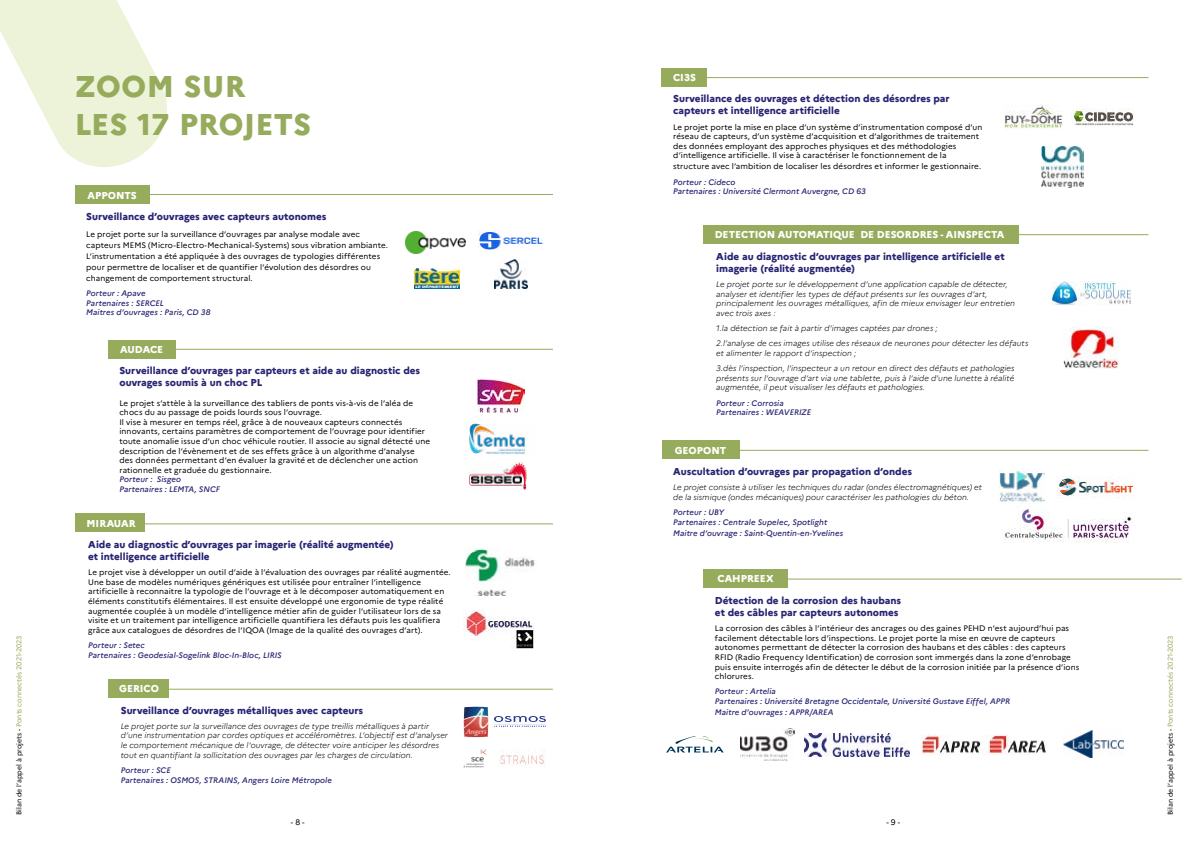
<style>
.page{position:relative;width:1191px;height:842px;background:#fff}
.page>*{position:absolute;margin:0;border:0;box-sizing:border-box;transform-origin:0 0}
.t1{font:800 30px/38px "Marianne";letter-spacing:.01em;color:#96ab5b}
.t2{font:800 10px/12px "Marianne";color:#292574}
.t3{font:800 10px "Marianne";color:#fff}
.t4{font:8px/9.6px "Marianne";letter-spacing:.01em;color:#000}
.t5{font:italic 300 8px/9.6px "Marianne";letter-spacing:.005em;color:#000}
.t6{font:italic 500 8px/9.6px "Marianne";letter-spacing:.005em;color:#292574}
.t7{font:7px "Marianne";color:#000}
.s1{color:#96ab59}
</style>
<div class="page">
<svg style="left:0;top:0;width:167px;height:167px"></svg>
<img style="left:406px;top:232px;width:59px;height:21px">
<img style="left:479px;top:230px;width:64px;height:21px">
<img style="left:495px;top:260px;width:32px;height:28px">
<img style="left:415px;top:268px;width:44px;height:20px">
<img style="left:469px;top:462px;width:58px;height:28px">
<img style="left:469px;top:423px;width:57px;height:31px">
<img style="left:477px;top:379px;width:48px;height:34px">
<img style="left:666px;top:736px;width:58px;height:17px">
<img style="left:740px;top:729px;width:54px;height:31px">
<img style="left:921px;top:734px;width:125px;height:21px">
<img style="left:804px;top:734px;width:105px;height:22px">
<img style="left:1063px;top:731px;width:60px;height:27px">
<img style="left:1071px;top:109px;width:63px;height:18px">
<img style="left:1041px;top:147px;width:42px;height:40px">
<img style="left:1004px;top:104px;width:58px;height:26px">
<img style="left:1063px;top:328px;width:55px;height:40px">
<img style="left:1052px;top:282px;width:78px;height:24px">
<img style="left:1004px;top:505px;width:128px;height:37px">
<img style="left:999px;top:470px;width:45px;height:32px">
<img style="left:1057px;top:477px;width:76px;height:20px">
<img style="left:466px;top:549px;width:69px;height:47px">
<img style="left:464px;top:610px;width:71px;height:39px">
<div style="left:75px;top:185px;width:75px;height:19px;background:#96ab5b"></div>
<div style="left:661px;top:68px;width:46px;height:19px;background:#96ab5b"></div>
<div style="left:108px;top:340px;width:68px;height:19px;background:#96ab5b"></div>
<div style="left:703px;top:225px;width:315px;height:19px;background:#96ab5b"></div>
<div style="left:703px;top:569px;width:84px;height:19px;background:#96ab5b"></div>
<div style="left:661px;top:441px;width:78px;height:18px;background:#96ab5b"></div>
<hr style="left:148px;top:194px;width:405px;height:1px;background:#96ab59">
<hr style="left:703px;top:77px;width:445px;height:1px;background:#96ab59">
<hr style="left:730px;top:450px;width:418px;height:1px;background:#96ab59">
<hr style="left:1018px;top:234px;width:130px;height:1px;background:#96ab59">
<hr style="left:788px;top:579px;width:393px;height:1px;background:#96ab59">
<hr style="left:169px;top:349px;width:384px;height:1px;background:#96ab59">
<div style="left:75px;top:513px;width:69px;height:19px;background:#96ab5b"></div>
<hr style="left:141px;top:523px;width:412px;height:1px;background:#96ab59">
<div style="left:108px;top:679px;width:61px;height:19px;background:#96ab5b"></div>
<hr style="left:164px;top:689px;width:389px;height:1px;background:#96ab59">
<img style="left:494px;top:717px;width:52px;height:10px">
<img style="left:464px;top:749px;width:23px;height:19px">
<img style="left:499px;top:750px;width:46px;height:15px">
<img style="left:464px;top:706px;width:24px;height:32px">
<h1 class="t1" style="left:75px;top:67px;width:238px">ZOOM SUR<br>LES 17 PROJETS</h1>
<p class="t3" style="left:87px;top:189px;width:51px">APPONTS</p>
<p class="t2" style="left:86px;top:210px;width:242px">Surveillance d’ouvrages avec capteurs autonomes</p>
<p class="t4" style="left:86px;top:228px;width:303px;line-height:11px">Le projet porte sur la surveillance d’ouvrages par analyse modale avec capteurs MEMS (Micro-Electro-Mechanical-Systems) sous vibration ambiante.<br>L’instrumentation a été appliquée à des ouvrages de typologies différentes pour permettre de localiser et de quantifier l’évolution des désordres ou changement de comportement structural.</p>
<p class="t6" style="left:86px;top:288px;width:126px">Porteur : Apave<br>Partenaires : SERCEL<br>Maitres d’ouvrages : Paris, CD 38</p>
<p class="t3" style="left:120px;top:343px;width:45px">AUDACE</p>
<p class="t2" style="left:119px;top:365px;width:302px">Surveillance d’ouvrages par capteurs et aide au diagnostic des ouvrages soumis à un choc PL</p>
<p class="t4" style="left:119px;top:398px;width:312px">Le projet s’attèle à la surveillance des tabliers de ponts vis-à-vis de l’aléa de chocs du au passage de poids lourds sous l’ouvrage.<br>Il vise à mesurer en temps réel, grâce à de nouveaux capteurs connectés innovants, certains paramètres de comportement de l’ouvrage pour identifier toute anomalie issue d’un choc véhicule routier. Il associe au signal détecté une description de l’évènement et de ses effets grâce à un algorithme d’analyse des données permettant d’en évaluer la gravité et de déclencher une action rationnelle et graduée du gestionnaire.</p>
<p class="t6" style="left:119px;top:475px;width:102px">Porteur : Sisgeo<br>Partenaires : LEMTA, SNCF</p>
<p class="t3" style="left:87px;top:517px;width:51px">MIRAUAR</p>
<p class="t3" style="left:673px;top:71px;width:24px">CI3S</p>
<p class="t2" style="left:673px;top:93px;width:278px">Surveillance des ouvrages et détection des désordres par capteurs et intelligence artificielle</p>
<p class="t4" style="left:673px;top:122px;width:311px">Le projet porte la mise en place d’un système d’instrumentation composé d’un réseau de capteurs, d’un système d’acquisition et d’algorithmes de traitement des données employant des approches physiques et des méthodologies d’intelligence artificielle. Il vise à caractériser le fonctionnement de la</p>
<p class="t4" style="left:673px;top:162px;width:309px">structure avec l’ambition de localiser les désordres et informer le gestionnaire.</p>
<p class="t6" style="left:673px;top:177px;width:194px">Porteur : Cideco<br>Partenaires : Université Clermont Auvergne, CD 63</p>
<p class="t3" style="left:714px;top:229px;width:291px">DETECTION AUTOMATIQUE DE DESORDRES - AINSPECTA</p>
<p class="t2" style="left:716px;top:250px;width:290px">Aide au diagnostic d’ouvrages par intelligence artificielle et imagerie (réalité augmentée)</p>
<p class="t5" style="left:716px;top:279px;width:300px">Le projet porte sur le développement d’une application capable de détecter, analyser et identifier les types de défaut présents sur les ouvrages d’art, principalement les ouvrages métalliques, afin de mieux envisager leur entretien avec trois axes :</p>
<p class="t5" style="left:716px;top:321px;width:313px;line-height:15.3px">1.la détection se fait à partir d’images captées par drones ;<br>2.l’analyse de ces images utilise des réseaux de neurones pour détecter les défauts</p>
<p class="t5" style="left:716px;top:345px;width:300px;line-height:15.3px">et alimenter le rapport d’inspection ;<br>3.dès l’inspection, l’inspecteur a un retour en direct des défauts et pathologies</p>
<p class="t5" style="left:716px;top:373px;width:299px">présents sur l’ouvrage d’art via une tablette, puis à l’aide d’une lunette à réalité augmentée, il peut visualiser les défauts et pathologies.</p>
<p class="t6" style="left:716px;top:398px;width:96px">Porteur : Corrosia<br>Partenaires : WEAVERIZE</p>
<p class="t3" style="left:675px;top:444px;width:53px">GEOPONT</p>
<p class="t2" style="left:673px;top:465px;width:240px">Auscultation d’ouvrages par propagation d’ondes</p>
<p class="t5" style="left:673px;top:483px;width:310px">Le projet consiste à utiliser les techniques du radar (ondes électromagnétiques) et de la sismique (ondes mécaniques) pour caractériser les pathologies du béton.</p>
<p class="t6" style="left:673px;top:508px;width:156px">Porteur : UBY<br>Partenaires : Centrale Supelec, Spotlight</p>
<p class="t6" style="left:673px;top:528px;width:172px">Maitre d’ouvrage : Saint-Quentin-en-Yvelines</p>
<p class="t2" style="left:88px;top:538px;width:307px">Aide au diagnostic d’ouvrages par imagerie (réalité augmentée) et intelligence artificielle</p>
<p class="t4" style="left:88px;top:567px;width:364px">Le projet vise à développer un outil d’aide à l’évaluation des ouvrages par réalité augmentée.<br>Une base de modèles numériques génériques est utilisée pour entraîner l’intelligence artificielle à reconnaitre la typologie de l’ouvrage et à le décomposer automatiquement en éléments constitutifs élémentaires. Il est ensuite développé une ergonomie de type réalité augmentée couplée à un modèle d’intelligence métier afin de guider l’utilisateur lors de sa visite et un traitement par intelligence artificielle quantifiera les défauts puis les qualifiera grâce aux catalogues de désordres de l’IQOA (Image de la qualité des ouvrages d’art).</p>
<p class="t6" style="left:88px;top:640px;width:195px">Porteur : Setec<br>Partenaires : Geodesial-Sogelink Bloc-In-Bloc, LIRIS</p>
<p class="t3" style="left:717px;top:573px;width:58px">CAHPREEX</p>
<p class="t2" style="left:715px;top:594px;width:188px">Détection de la corrosion des haubans et des câbles par capteurs autonomes</p>
<p class="t4" style="left:715px;top:623px;width:366px">La corrosion des câbles à l’intérieur des ancrages ou des gaines PEHD n’est aujourd’hui pas facilement détectable lors d’inspections. Le projet porte la mise en œuvre de capteurs autonomes permettant de détecter la corrosion des haubans et des câbles : des capteurs RFID (Radio Frequency Identification) de corrosion sont immergés dans la zone d’enrobage puis ensuite interrogés afin de détecter le début de la corrosion initiée par la présence d’ions chlorures.</p>
<p class="t6" style="left:715px;top:687px;width:297px">Porteur : Artelia<br>Partenaires : Université Bretagne Occidentale, Université Gustave Eiffel, APPR</p>
<p class="t6" style="left:715px;top:707px;width:120px">Maitre d’ouvrages : APPR/AREA</p>
<p class="t7" style="left:15px;top:815px;width:181px;rotate:-90deg">Bilan de l’appel à projets - <span class="s1">Ponts connectés 2021-2023</span></p>
<p class="t7" style="left:1166px;top:815px;width:181px;rotate:-90deg">Bilan de l’appel à projets - <span class="s1">Ponts connectés 2021-2023</span></p>
<p class="t4" style="left:291px;top:818px;width:15px">- 8 -</p>
<p class="t4" style="left:886px;top:818px;width:15px">- 9 -</p>
<p class="t3" style="left:119px;top:683px;width:41px">GERICO</p>
<p class="t2" style="left:121px;top:704px;width:244px">Surveillance d’ouvrages métalliques avec capteurs</p>
<p class="t5" style="left:121px;top:721px;width:329px">Le projet porte sur la surveillance des ouvrages de type treillis métalliques à partir d’une instrumentation par cordes optiques et accéléromètres. L’objectif est d’analyser le comportement mécanique de l’ouvrage, de détecter voire anticiper les désordres tout en quantifiant la sollicitation des ouvrages par les charges de circulation.</p>
<p class="t6" style="left:121px;top:765px;width:213px">Porteur : SCE<br>Partenaires : OSMOS, STRAINS, Angers Loire Métropole</p>
</div>
